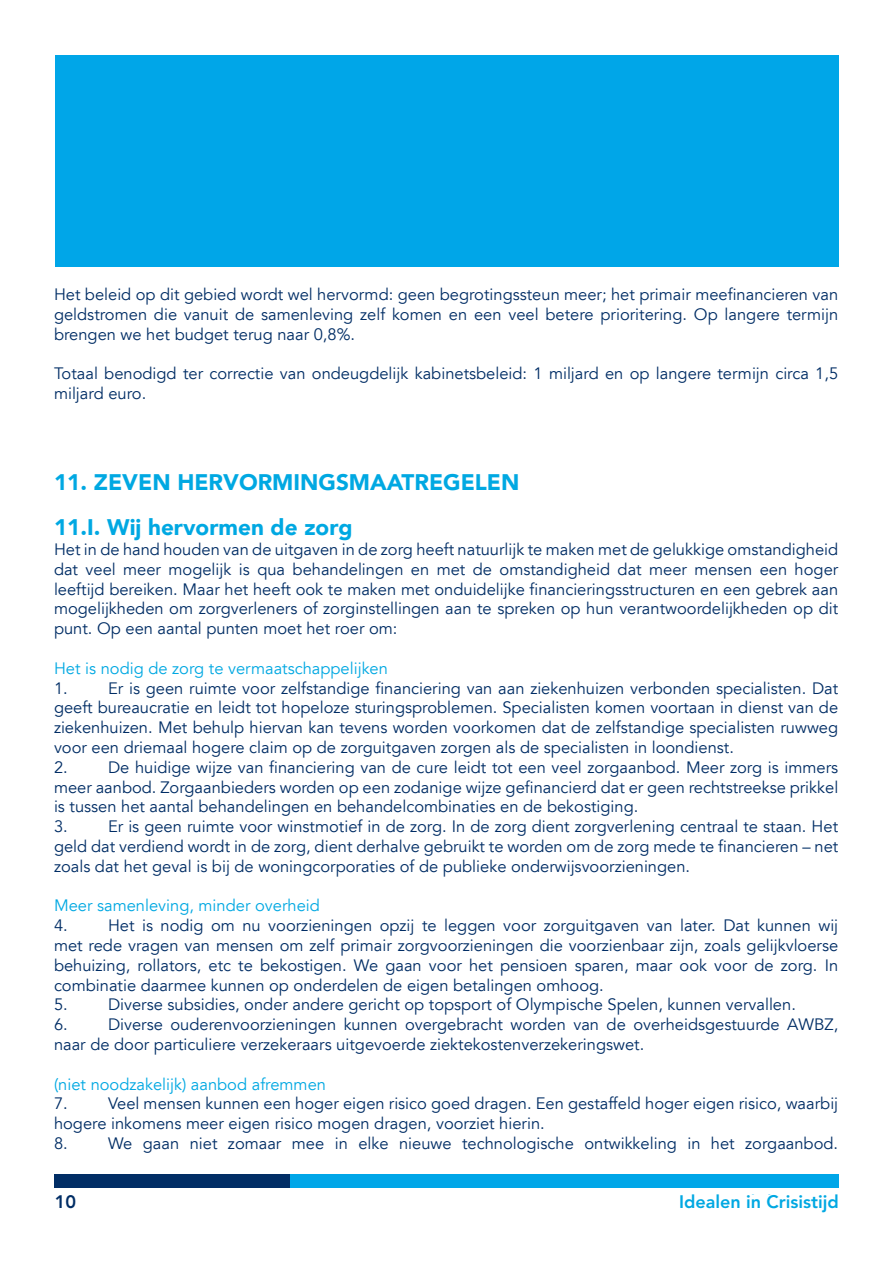
<style>
.page{position:relative;width:893px;height:1263px;background:#fff}
.page>*{position:absolute;margin:0;border:0;box-sizing:border-box;transform-origin:0 0}
.tussenkop{font:900 22.5px "Avenir LT";color:#00a8e2}
.t1{font:800 18px "Avenir LT Std";color:#00a8e2}
.t2{font:800 18px "Avenir LT Std";color:#012d65}
.broodtekst{font:16.5px/19.8px "Avenir LT";color:#012d65;text-align:justify}
.broodtekst-2{font:16.5px "Avenir LT";color:#00a8e2}
.t3{font:800 15px "Avenir LT Std";color:#00aeef}
</style>
<div class="page">
<div style="left:55px;top:55px;width:783px;height:211px;background:#00a6e8"></div>
<div style="left:54px;top:1174px;width:237px;height:13px;background:#012d65"></div>
<div style="left:291px;top:1174px;width:548px;height:13px;background:#00a6e8"></div>
<p class="broodtekst" style="left:54px;top:285px;width:786px">Het beleid op dit gebied wordt wel hervormd: geen begrotingssteun meer; het primair meefinancieren van geldstromen die vanuit de samenleving zelf komen en een veel betere prioritering. Op langere termijn brengen we het budget terug naar 0,8%.</p>
<p class="broodtekst" style="left:54px;top:364px;width:786px">Totaal benodigd ter correctie van ondeugdelijk kabinetsbeleid: 1 miljard en op langere termijn circa 1,5 miljard euro.</p>
<p class="tussenkop" style="left:54px;top:468px;width:467px">11. ZEVEN HERVORMINGSMAATREGELEN</p>
<p class="tussenkop" style="left:54px;top:514px;width:300px">11.I. Wij hervormen de zorg</p>
<p class="broodtekst" style="left:54px;top:540px;width:786px">Het in de hand houden van de uitgaven in de zorg heeft natuurlijk te maken met de gelukkige omstandigheid dat veel meer mogelijk is qua behandelingen en met de omstandigheid dat meer mensen een hoger leeftijd bereiken. Maar het heeft ook te maken met onduidelijke financieringsstructuren en een gebrek aan mogelijkheden om zorgverleners of zorginstellingen aan te spreken op hun verantwoordelijkheden op dit punt. Op een aantal punten moet het roer om:</p>
<p class="broodtekst-2" style="left:54px;top:659px;width:335px">Het is nodig de zorg te vermaatschappelijken</p>
<p class="broodtekst" style="left:54px;top:678px;width:15px">1.</p>
<p class="broodtekst" style="left:54px;top:678px;width:786px;text-indent:54px">Er is geen ruimte voor zelfstandige financiering van aan ziekenhuizen verbonden specialisten. Dat geeft bureaucratie en leidt tot hopeloze sturingsproblemen. Specialisten komen voortaan in dienst van de ziekenhuizen. Met behulp hiervan kan tevens worden voorkomen dat de zelfstandige specialisten ruwweg voor een driemaal hogere claim op de zorguitgaven zorgen als de specialisten in loondienst.</p>
<p class="broodtekst" style="left:54px;top:758px;width:15px">2.</p>
<p class="broodtekst" style="left:54px;top:758px;width:786px;text-indent:54px">De huidige wijze van financiering van de cure leidt tot een veel zorgaanbod. Meer zorg is immers meer aanbod. Zorgaanbieders worden op een zodanige wijze gefinancierd dat er geen rechtstreekse prikkel is tussen het aantal behandelingen en behandelcombinaties en de bekostiging.</p>
<p class="broodtekst" style="left:54px;top:817px;width:15px">3.</p>
<p class="broodtekst" style="left:54px;top:817px;width:786px;text-indent:54px">Er is geen ruimte voor winstmotief in de zorg. In de zorg dient zorgverlening centraal te staan. Het geld dat verdiend wordt in de zorg, dient derhalve gebruikt te worden om de zorg mede te financieren – net zoals dat het geval is bij de woningcorporaties of de publieke onderwijsvoorzieningen.</p>
<p class="broodtekst-2" style="left:54px;top:896px;width:267px">Meer samenleving, minder overheid</p>
<p class="broodtekst" style="left:54px;top:916px;width:15px">4.</p>
<p class="broodtekst" style="left:54px;top:916px;width:786px;text-indent:54px">Het is nodig om nu voorzieningen opzij te leggen voor zorguitgaven van later. Dat kunnen wij met rede vragen van mensen om zelf primair zorgvoorzieningen die voorzienbaar zijn, zoals gelijkvloerse behuizing, rollators, etc te bekostigen. We gaan voor het pensioen sparen, maar ook voor de zorg. In combinatie daarmee kunnen op onderdelen de eigen betalingen omhoog.</p>
<p class="broodtekst" style="left:54px;top:995px;width:15px">5.</p>
<p class="broodtekst" style="left:108px;top:995px;width:689px">Diverse subsidies, onder andere gericht op topsport of Olympische Spelen, kunnen vervallen.</p>
<p class="broodtekst" style="left:54px;top:1015px;width:15px">6.</p>
<p class="broodtekst" style="left:54px;top:1015px;width:786px;text-indent:54px">Diverse ouderenvoorzieningen kunnen overgebracht worden van de overheidsgestuurde AWBZ, naar de door particuliere verzekeraars uitgevoerde ziektekostenverzekeringswet.</p>
<p class="broodtekst-2" style="left:54px;top:1074px;width:274px">(niet noodzakelijk) aanbod afremmen</p>
<p class="broodtekst" style="left:54px;top:1094px;width:15px">7.</p>
<p class="broodtekst" style="left:54px;top:1094px;width:786px;text-indent:54px">Veel mensen kunnen een hoger eigen risico goed dragen. Een gestaffeld hoger eigen risico, waarbij hogere inkomens meer eigen risico mogen dragen, voorziet hierin.</p>
<p class="broodtekst" style="left:54px;top:1134px;width:15px">8.</p>
<p class="broodtekst" style="left:108px;top:1134px;width:732px">We gaan niet zomaar mee in elke nieuwe technologische ontwikkeling in het zorgaanbod.</p>
<p class="t2" style="left:55px;top:1191px;width:23px">10</p>
<p class="t3" style="left:693px;top:1192px;width:146px">Actie Lokale Energie</p>
<p class="t1" style="left:679px;top:1191px;width:161px">Idealen in Crisistijd</p>
</div>
